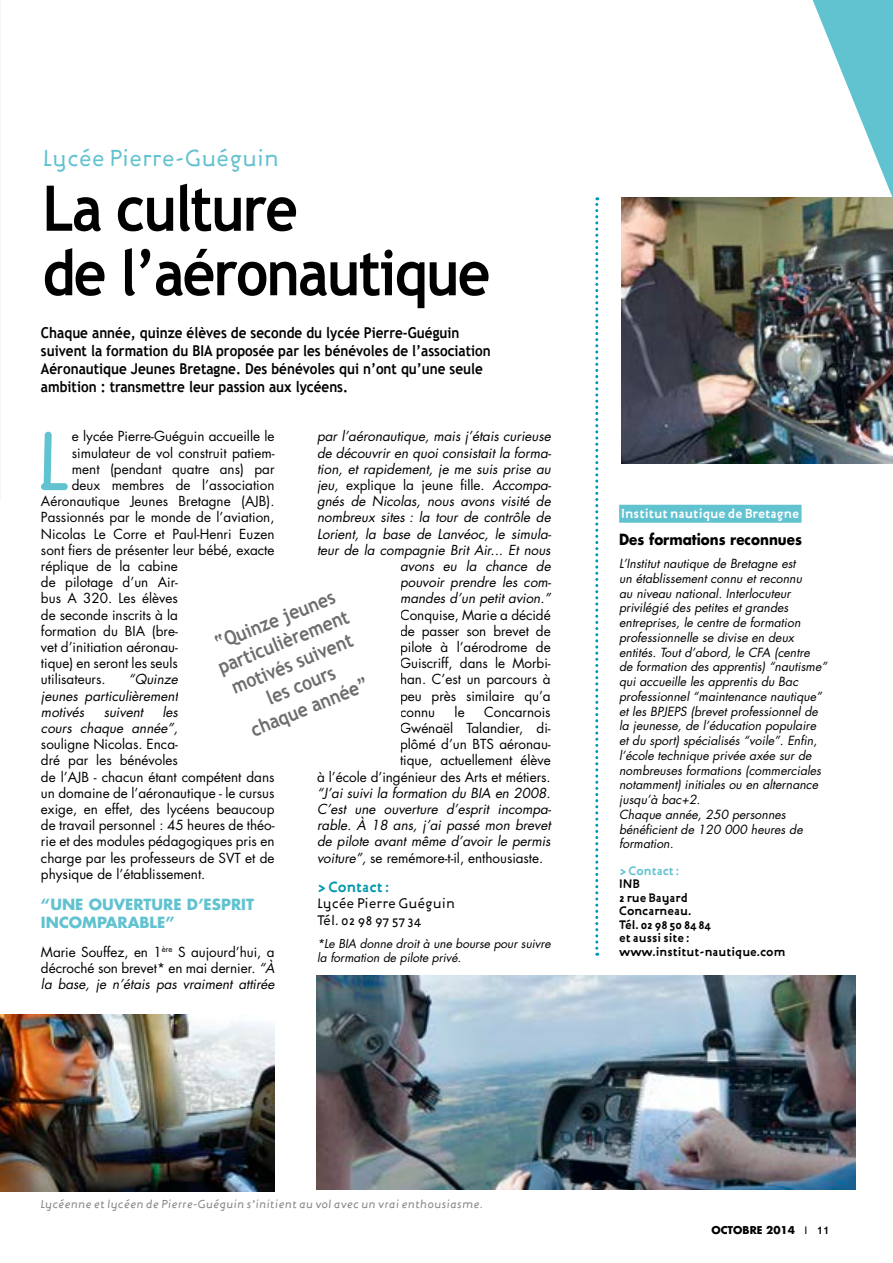
<style>
.page{position:relative;width:893px;height:1263px;background:#fff}
.page>*{position:absolute;margin:0;border:0;box-sizing:border-box;transform-origin:0 0}
.t1{font:81.15px "Engine OT";color:#61c2d0}
.t2{font:700 63px/64.5px "Trebuchet MS";letter-spacing:-.03em;color:#000;scale:.9 1}
.t3{font:22.5px "Engine OT";color:#61c2d0}
.t4{font:700 19.5px/23.4px "Trebuchet MS";color:#6d6d6d;text-align:center;scale:.9 1}
.t5{font:700 15px/18px "Trebuchet MS";color:#000;scale:.9 1}
.t6{font:700 15px/18px "Futura LT";color:#61c2d0}
.t7{font:700 15px "Futura LT";color:#000;scale:.9 1}
.t8{font:13.5px/16.2px "Futura LT";color:#000;text-align:justify}
.t9{font:italic 13.5px/16.2px "Futura LT";letter-spacing:-.005em;color:#000;text-align:justify}
.t10{font:13.5px/16.5px "Engine OT";letter-spacing:-.005em;color:#000}
.t11{font:700 13.5px "Engine OT";color:#0097ac}
.t12{font:italic 12.3px/14.7px "Futura LT";color:#000}
.t13{font:italic 12px/14.4px "Futura LT";letter-spacing:-.005em;color:#000}
.t14{font:700 12px "Engine OT";color:#fff}
.t15{font:700 11.25px/13.5px "Engine OT";color:#000}
.t16{font:italic 11.25px "Engine OT";color:#868686}
.t17{font:700 11.25px "Engine OT";color:#61c2d0}
.t18{font:700 10.5px "Futura LT";color:#000}
.s1{font-style:normal}
.s2{font-style:italic}
.s3{font-family:"Trebuchet MS";font-weight:400}
.s4{font-family:"Trebuchet MS"}
</style>
<div class="page">
<img style="left:621px;top:197px;width:272px;height:266px">
<svg style="left:813px;top:0;width:80px;height:199px"></svg>
<div style="left:619px;top:505px;width:182px;height:18px;background:#61c2d0"></div>
<svg style="left:595px;top:197px;width:3px;height:759px"></svg>
<img style="left:317px;top:976px;width:538px;height:213px">
<img style="left:0;top:1015px;width:274px;height:177px">
<h3 class="t3" style="left:43px;top:143px;width:238px">Lycée Pierre-Guéguin</h3>
<h2 class="t2" style="left:43px;top:176px;width:499px">La culture<br>de l’aéronautique</h2>
<p class="t5" style="left:41px;top:324px;width:501px">Chaque année, quinze élèves de seconde du lycée Pierre-Guéguin suivent la formation du BIA proposée par les bénévoles de l’association Aéronautique Jeunes Bretagne. Des bénévoles qui n’ont qu’une seule ambition : transmettre leur passion aux lycéens.</p>
<h1 class="t1" style="left:34px;top:405px;width:39px">L</h1>
<p class="t8" style="left:72px;top:428px;width:204px">e lycée Pierre-Guéguin accueille le</p>
<p class="t9" style="left:317px;top:428px;width:236px;text-align:right">par l’aéronautique, mais j’étais curieuse de découvrir en quoi consistait la forma&shy;tion, et rapidement, je me suis prise au jeu, <span class="s1">explique la jeune fille.</span> Accompa&shy;gnés de Nicolas, nous avons visité de nombreux sites : la tour de contrôle de Lorient, la base de Lanvéoc, le simula&shy;teur de la compagnie Brit Air... Et nous avons eu la chance de<br>pouvoir prendre les com-<br>mandes d’un petit avion.”</p>
<p class="t8" style="left:400px;top:607px;width:152px">Conquise, Marie a décidé de passer son brevet de pilote à l’aérodrome de Guiscriff, dans le Morbi&shy;han. C’est un parcours à peu près similaire qu’a connu</p>
<p class="t8" style="left:72px;top:445px;width:204px">simulateur de vol construit patiem-</p>
<p class="t8" style="left:72px;top:461px;width:204px">ment (pendant quatre ans) par</p>
<p class="t8" style="left:72px;top:477px;width:204px">deux membres de l’association</p>
<p class="t8" style="left:41px;top:493px;width:235px">Aéronautique Jeunes Bretagne (AJB).</p>
<p class="t8" style="left:41px;top:509px;width:235px">Passionnés par le monde de l’aviation,</p>
<p class="t8" style="left:41px;top:526px;width:235px">Nicolas Le Corre et Paul-Henri Euzen</p>
<p class="t8" style="left:41px;top:542px;width:235px">sont fiers de présenter leur bébé, exacte</p>
<p class="t8" style="left:41px;top:558px;width:138px">réplique de la cabine</p>
<p class="t8" style="left:41px;top:574px;width:138px">de pilotage d’un Air-</p>
<p class="t8" style="left:41px;top:590px;width:138px">bus A 320. Les élèves</p>
<p class="t8" style="left:41px;top:607px;width:138px">de seconde inscrits à la</p>
<p class="t8" style="left:41px;top:623px;width:138px">formation du BIA (bre-</p>
<p class="t8" style="left:41px;top:639px;width:138px">vet d’initiation aéronau-</p>
<p class="t8" style="left:41px;top:655px;width:138px">tique) en seront les seuls</p>
<p class="t8" style="left:41px;top:671px;width:66px">utilisateurs.</p>
<h3 class="t4" style="left:206px;top:635px;width:156px;rotate:-22deg">“Quinze jeunes particulièrement motivés suivent les cours<br>chaque année”</h3>
<p class="t9" style="left:41px;top:671px;width:138px;text-indent:88px">“Quinze jeunes particulièrement motivés</p>
<p class="t9" style="left:41px;top:704px;width:138px;text-align:right">les<br>cours chaque année”,</p>
<p class="t8" style="left:41px;top:736px;width:235px;text-align:left">souligne Nicolas. Enca-<br>dré par les bénévoles<br>de l’AJB - chacun étant compétent dans un domaine de l’aéronautique - le cursus exige, en effet, des lycéens beaucoup de travail personnel : 45 heures de théo&shy;rie et des modules pédagogiques pris en charge par les professeurs de SVT et de physique de l’établissement.</p>
<p class="t6" style="left:41px;top:895px;width:215px">“UNE OUVERTURE D’ESPRIT<br>INCOMPARAB</p>
<p class="t8" style="left:455px;top:704px;width:12px">le</p>
<p class="t8" style="left:317px;top:704px;width:235px;text-align:right">Concarnois<br>Gwénaël Talandier, di-<br>plômé d’un BTS aéronau-<br>tique, actuellement élève<br>à l’école d’ingénieur des Arts et métiers.</p>
<p class="t9" style="left:317px;top:785px;width:236px">“J’ai suivi la formation du BIA en 2008.<br>C’est une ouverture d’esprit incompa&shy;rable. À 18 ans, j’ai passé mon brevet de pilote avant même d’avoir le permis voiture”, <span class="s1">se remémore-t-il, enthousiaste.</span></p>
<p class="t11" style="left:317px;top:877px;width:74px">&gt; Contact :</p>
<p class="t10" style="left:317px;top:895px;width:139px">Lycée Pierre Guéguin<br>Tél. 02 98 97 57 34</p>
<p class="t13" style="left:317px;top:936px;width:235px">*Le BIA donne droit à une bourse pour suivre la formation de pilote privé.</p>
<p class="t9" style="left:104px;top:704px;width:41px">suivent</p>
<p class="t6" style="left:150px;top:913px;width:27px">LE”</p>
<p class="t8" style="left:41px;top:944px;width:235px">Marie Souffez, en 1<sup>ère</sup> S aujourd’hui, a décroché son brevet* en mai dernier. <span class="s2">“À la base, je n’étais pas vraiment attirée</span></p>
<p class="t14" style="left:621px;top:505px;width:180px">Institut nautique de Bretagne</p>
<p class="t7" style="left:619px;top:529px;width:205px">DES FORMATIONS RECONNUES</p>
<p class="t12" style="left:619px;top:556px;width:209px">L’Institut nautique de Bretagne est<br>un établissement connu et reconnu<br>au niveau national. Interlocuteur privilégié des petites et grandes entreprises, le centre de formation professionnelle se divise en deux entités. Tout d’abord, le CFA (centre<br>de formation des apprentis) “nautisme” qui accueille les apprentis du Bac professionnel “maintenance nautique” et les BPJEPS (brevet professionnel de la jeunesse, de l’éducation populaire et du sport) spécialisés “voile”. Enfin, l’école technique privée axée sur de nombreuses formations (commerciales notamment) initiales ou en alternance jusqu’à bac+2.<br>Chaque année, 250 personnes bénéficient de 120 000 heures de formation.</p>
<p class="t17" style="left:619px;top:862px;width:62px">&gt; Contact :</p>
<p class="t15" style="left:619px;top:877px;width:168px">INB<br>2 rue Bayard<br>Concarneau.<br>Tél. 02 98 50 84 84<br>et aussi site : www.institut-nautique.com</p>
<p class="t16" style="left:40px;top:1196px;width:444px">Lycéenne et lycéen de Pierre-Guéguin s’initient au vol avec un vrai enthousiasme.</p>
<p class="t18" style="left:711px;top:1222px;width:9px">OCTO</p>
<p class="t18" style="left:742px;top:1222px;width:88px">BRE 2014 <span class="s3">I</span> <span class="s4">11</span></p>
</div>
